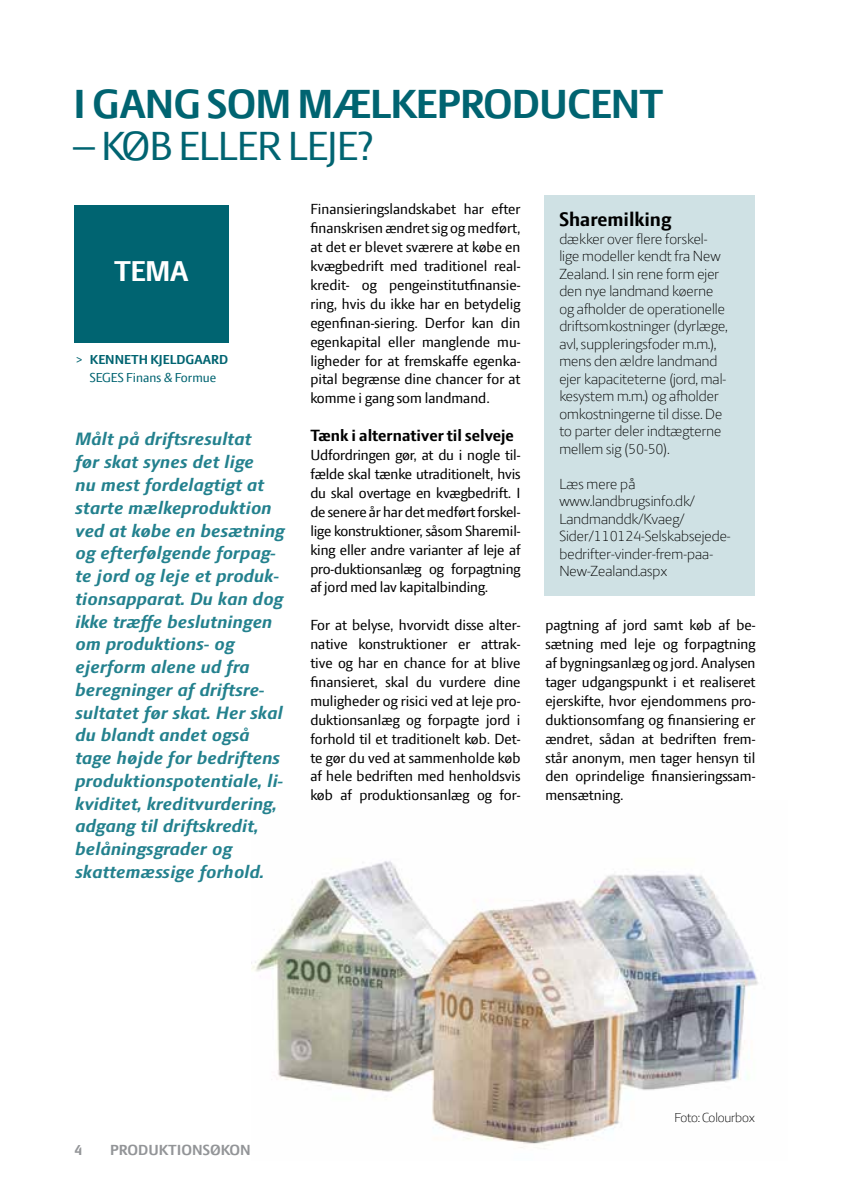
<style>
.page{position:relative;width:844px;height:1191px;background:#fff}
.page>*{position:absolute;margin:0;border:0;box-sizing:border-box;transform-origin:0 0}
.t1{font:700 43.75px "LF Press Sans";letter-spacing:-.02em;color:#006471}
.t2{font:43.75px "LF Press Sans";letter-spacing:-.02em;color:#006471}
.t3{font:700 30.8px "LF Press Sans";color:#fff}
.t4{font:700 21px "LF Press Sans";color:#000}
.t5{font:italic 700 19.25px/22.8px "LF Press Sans";letter-spacing:.01em;color:#23818e}
.t6{font:700 17.5px "LF Press Sans";color:#000}
.t7{font:15.75px/18.9px "LF Press Sans";color:#000;text-align:justify}
.t8{font:300 15.75px/17.5px "LF Press Sans";color:#000}
.t9{font:700 15.75px "LF Press Sans";color:#939598}
.t10{font:14px/17.5px "LF Press Sans";color:#006471;text-align:center}
.t11{font:300 14px "LF Press Sans";letter-spacing:-.01em;color:#000}
.s1{font-weight:700}
.s2{font-weight:400}
</style>
<div class="page">
<img style="left:251px;top:861px;width:507px;height:288px">
<div style="left:74px;top:205px;width:154px;height:137px;background:#006471"></div>
<div style="left:544px;top:195px;width:210px;height:401px;background:#cfe1e4"></div>
<h1 class="t1" style="left:73px;top:78px;width:591px">I GANG SOM MÆLKEPRODUCENT</h1>
<h1 class="t2" style="left:73px;top:120px;width:302px">– KØB ELLER LEJE?</h1>
<h2 class="t3" style="left:114px;top:253px;width:76px">TEMA</h2>
<p class="t10" style="left:76px;top:351px;width:154px">&gt; <span class="s1">KENNETH KJELDGAARD<br></span>SEGES Finans &amp; Formue</p>
<p class="t5" style="left:75px;top:428px;width:210px">Målt på driftsresultat<br>før skat synes det lige<br>nu mest fordelagtigt at starte mælkeproduktion ved at købe en besætning og efterfølgende forpag&shy;te jord og leje et produk&shy;tionsapparat. Du kan dog ikke træffe beslutningen om produktions- og ejerform alene ud fra beregninger af driftsre&shy;sultatet før skat. Her skal du blandt andet også tage højde for bedriftens produktionspotentiale, li&shy;kviditet, kreditvurdering, adgang til driftskredit, belåningsgrader og skattemæssige forhold.</p>
<p class="t7" style="left:310px;top:199px;width:212px">Finansieringslandskabet har efter finanskrisen ændret sig og medført, at det er blevet sværere at købe en kvægbedrift med traditionel real&shy;kredit- og pengeinstitutfinansie&shy;ring, hvis du ikke har en betydelig egenfinan-siering. Derfor kan din egenkapital eller manglende mu&shy;ligheder for at fremskaffe egenka&shy;pital begrænse dine chancer for at komme i gang som landmand.</p>
<p class="t6" style="left:310px;top:425px;width:205px">Tænk i alternativer til selveje</p>
<p class="t7" style="left:310px;top:445px;width:212px">Udfordringen gør, at du i nogle til&shy;fælde skal tænke utraditionelt, hvis du skal overtage en kvægbedrift. I de senere år har det medført forskel&shy;lige konstruktioner, såsom Sharemil&shy;king eller andre varianter af leje af pro-duktionsanlæg og forpagtning af jord med lav kapitalbinding.</p>
<p class="t7" style="left:310px;top:615px;width:212px">For at belyse, hvorvidt disse alter&shy;native konstruktioner er attrak&shy;tive og har en chance for at blive finansieret, skal du vurdere dine muligheder og risici ved at leje pro&shy;duktionsanlæg og forpagte jord i forhold til et traditionelt køb. Det&shy;te gør du ved at sammenholde køb af hele bedriften med henholdsvis køb af produktionsanlæg og for-</p>
<p class="t7" style="left:545px;top:615px;width:212px">pagtning af jord samt køb af be&shy;sætning med leje og forpagtning af bygningsanlæg og jord. Analysen tager udgangspunkt i et realiseret ejerskifte, hvor ejendommens pro&shy;duktionsomfang og finansiering er ændret, sådan at bedriften frem&shy;står anonym, men tager hensyn til den oprindelige finansieringssam&shy;mensætning.</p>
<h3 class="t4" style="left:559px;top:207px;width:113px">Sharemilking</h3>
<p class="t8" style="left:559px;top:229px;width:170px">dækker over flere forskel&shy;lige modeller kendt fra New<br>Zealand. I sin rene form ejer den nye landmand køerne og afholder de operationelle driftsomkostninger (dyrlæge, avl, suppleringsfoder m.m.), mens den ældre landmand ejer kapaciteterne (jord, mal&shy;kesystem m.m.) og afholder omkostningerne til disse. De to parter deler indtægterne mellem sig (50-50).</p>
<p class="t8" style="left:559px;top:474px;width:173px">Læs mere på www.landbrugsinfo.dk/<br>Landmanddk/Kvaeg/<br>Sider/110124-Selskabsejede&shy;bedrifter-vinder-frem-paa-<br>New-Zealand.aspx</p>
<p class="t11" style="left:674px;top:1109px;width:82px">Foto: Colourbox</p>
<p class="t9" style="left:74px;top:1141px;width:9px">4</p>
<p class="t9" style="left:110px;top:1141px;width:245px">PRODUKTIONSØKONOMI <span class="s2">KVÆG 2018</span></p>
</div>
